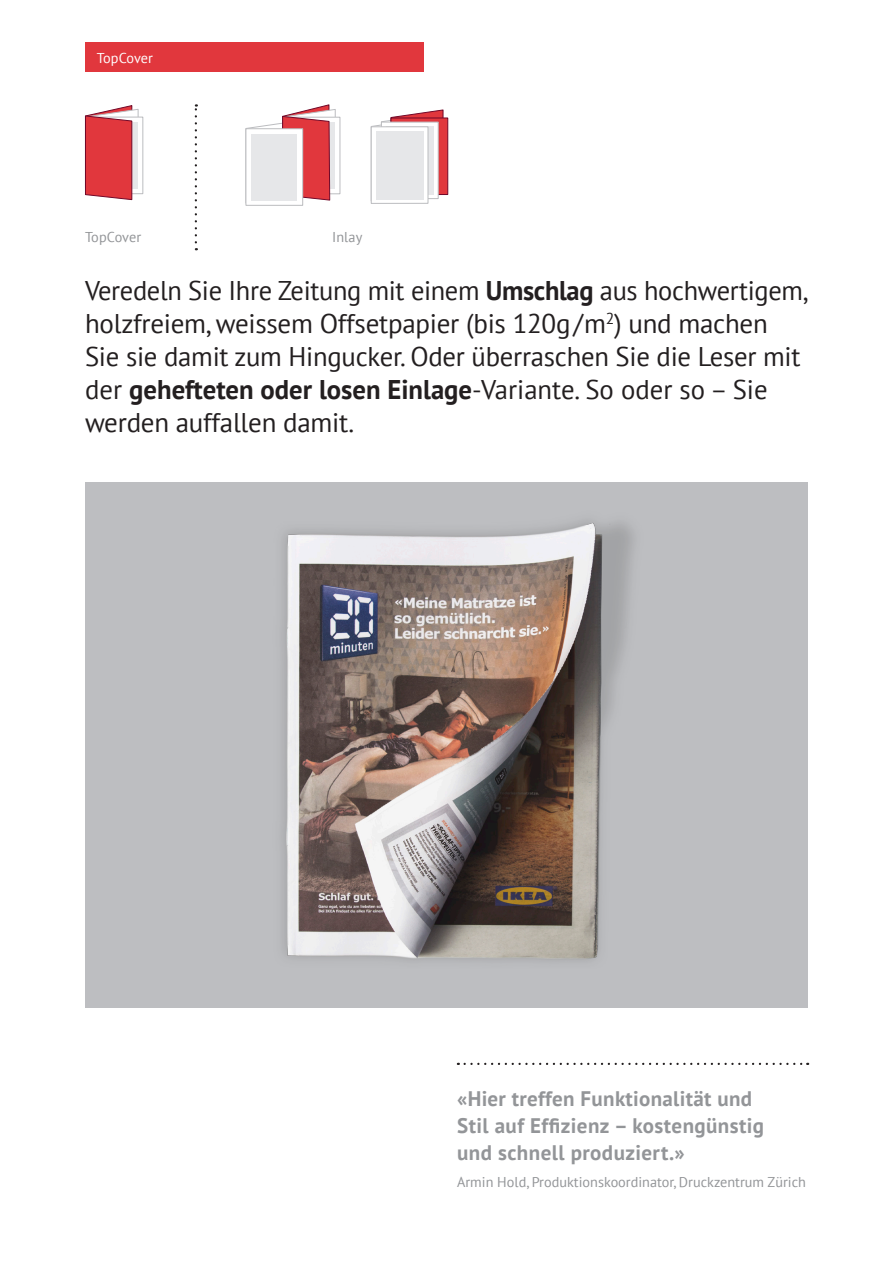
<style>
.page{position:relative;width:893px;height:1263px;background:#fff}
.page>*{position:absolute;margin:0;border:0;box-sizing:border-box;transform-origin:0 0}
.t1{font:27px/33px "PT Sans";letter-spacing:-.01em;color:#231f20}
.t2{font:700 21px/27px "PT Sans";letter-spacing:.02em;color:#939598}
.t3{font:14.25px "PT Sans";color:#939598}
.t4{font:14.25px "PT Sans";color:#fff}
.s1{font-weight:700}
</style>
<div class="page">
<div style="left:85px;top:43px;width:339px;height:29px;background:#e1373d"></div>
<div style="left:283px;top:117px;width:57px;height:77px;border:1px solid #bcbdc0"></div>
<svg style="left:247px;top:104px;width:89px;height:100px"></svg>
<div style="left:246px;top:129px;width:57px;height:76px;background:#fff"></div>
<div style="left:245px;top:128px;width:58px;height:78px;border:1px solid #bcbdc0"></div>
<div style="left:252px;top:134px;width:45px;height:67px;background:#e6e7e9"></div>
<svg style="left:370px;top:109px;width:74px;height:93px"></svg>
<div style="left:391px;top:118px;width:57px;height:77px;background:#e1373d"></div>
<div style="left:390px;top:117px;width:58px;height:78px;border:1px solid #720828"></div>
<div style="left:381px;top:122px;width:57px;height:77px;background:#fff"></div>
<div style="left:381px;top:122px;width:58px;height:77px;border:1px solid #bcbdc0"></div>
<svg style="left:428px;top:126px;width:6px;height:69px"></svg>
<div style="left:371px;top:127px;width:57px;height:76px;background:#fff"></div>
<div style="left:371px;top:126px;width:57px;height:78px;border:1px solid #bcbdc0"></div>
<div style="left:376px;top:131px;width:48px;height:69px;background:#e6e7e9"></div>
<img style="left:250px;top:501px;width:404px;height:467px">
<svg style="left:195px;top:104px;width:2px;height:138px"></svg>
<svg style="left:465px;top:1063px;width:343px;height:2px"></svg>
<div style="left:86px;top:117px;width:57px;height:77px;border:1px solid #bcbdc0"></div>
<svg style="left:85px;top:105px;width:54px;height:95px;background:#de6167"></svg>
<p class="t4" style="left:97px;top:49px;width:58px">TopCover</p>
<p class="t3" style="left:85px;top:228px;width:58px">TopCover</p>
<p class="t3" style="left:332px;top:228px;width:32px">Inlay</p>
<p class="t1" style="left:85px;top:273px;width:724px">Veredeln Sie Ihre Zeitung mit einem <span class="s1">Umschlag</span> aus hochwertigem, holzfreiem, weissem Offsetpapier (bis 120g/m<sup>2</sup>) und machen Sie sie damit zum Hingucker. Oder überraschen Sie die Leser mit der <span class="s1">gehefteten oder losen Einlage</span>-Variante. So oder so – Sie werden auffallen damit.</p>
<p class="t2" style="left:457px;top:1085px;width:308px">«Hier treffen Funktionalität und<br>Stil auf Effizienz – kostengünstig und schnell produziert.»</p>
<p class="t3" style="left:457px;top:1173px;width:350px">Armin Hold, Produktionskoordinator, Druckzentrum Zürich</p>
</div>
